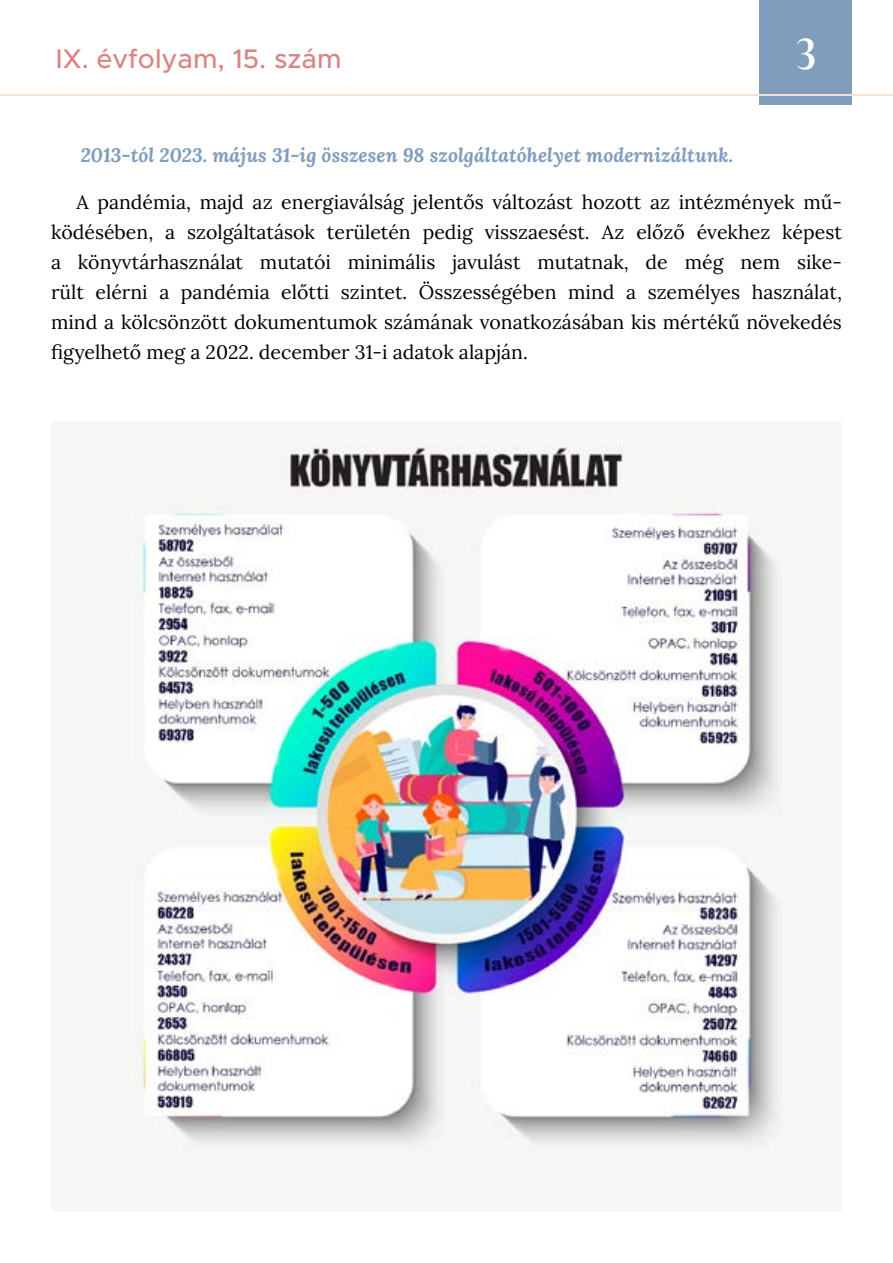
<style>
.page{position:relative;width:893px;height:1263px;background:#fff}
.page>*{position:absolute;margin:0;border:0;box-sizing:border-box;transform-origin:0 0}
.t1{font:700 48px "Cormorant Infant";color:#fff}
.t2{font:500 27px "Metropolis";color:#d98586}
.t3{font:19.5px/30px "Lora";color:#000;text-align:justify}
.t4{font:italic 700 19.5px "Lora";color:#809dbd}
</style>
<div class="page">
<div style="left:759px;top:0;width:93px;height:105px;background:#809dbd"></div>
<hr style="left:0;top:94px;width:893px;height:2px;background:#f3e1d3">
<img style="left:122px;top:444px;width:660px;height:708px">
<h2 class="t2" style="left:56px;top:41px;width:287px">IX. évfolyam, 15. szám</h2>
<h1 class="t1" style="left:796px;top:24px;width:22px">3</h1>
<p class="t4" style="left:81px;top:141px;width:654px">2013-tól 2023. május 31-ig összesen 98 szolgáltatóhelyet modernizáltunk.</p>
<p class="t3" style="left:51px;top:186px;width:792px;text-indent:26px">A pandémia, majd az energiaválság jelentős változást hozott az intézmények mű&shy;ködésében, a szolgáltatások területén pedig visszaesést. Az előző évekhez képest a könyvtárhasználat mutatói minimális javulást mutatnak, de még nem sike&shy;rült elérni a pandémia előtti szintet. Összességében mind a személyes használat, mind a kölcsönzött dokumentumok számának vonatkozásában kis mértékű növekedés figyelhető meg a 2022. december 31-i adatok alapján.</p>
</div>
